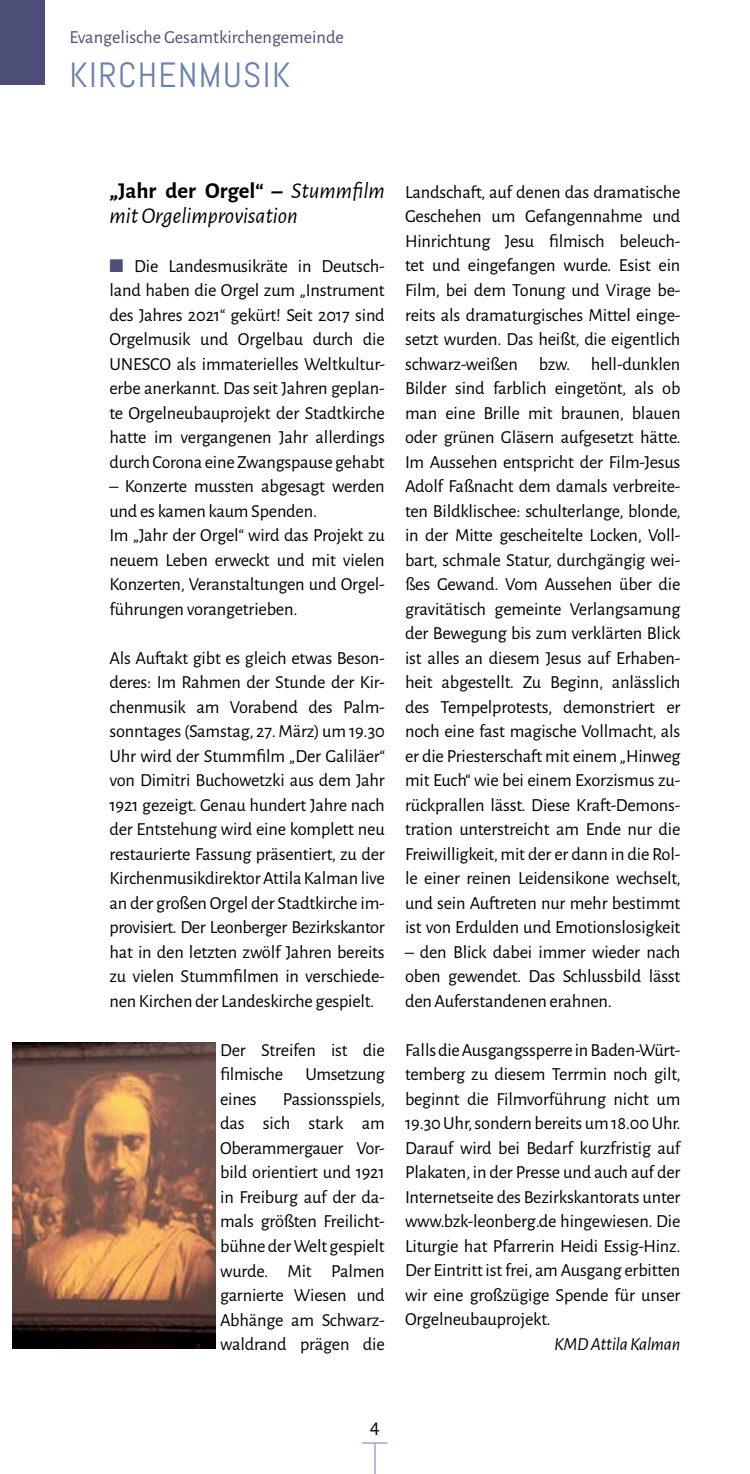
<style>
.page{position:relative;width:750px;height:1474px;background:#fff}
.page>*{position:absolute;margin:0;border:0;box-sizing:border-box;transform-origin:0 0}
.t1{font:35px "Abel";letter-spacing:.04em;color:#697fb1}
.t2{font:italic 22.75px/24.5px "Alegreya Sans";color:#000}
.t3{font:21px "Alegreya Sans";color:#000}
.t4{font:18.38px/24.5px "Alegreya Sans";letter-spacing:-.01em;color:#000;text-align:justify}
.t5{font:18.38px "Alegreya Sans";color:#4d4e78}
.t6{font:italic 18.38px "Alegreya Sans";letter-spacing:-.01em;color:#000}
.s1{font-weight:700;font-style:normal}
.s2{color:#4d4e78}
</style>
<div class="page">
<svg style="left:362px;top:1442px;width:25px;height:1px"></svg>
<hr style="left:374px;top:1443px;width:1px;height:30px;background:#697fb1">
<div style="left:0;top:0;width:45px;height:85px;background:#4d4e78"></div>
<img style="left:12px;top:1042px;width:203px;height:306px">
<p class="t5" style="left:69px;top:25px;width:276px">Evangelische Gesamtkirchengemeinde</p>
<h1 class="t1" style="left:69px;top:53px;width:219px">KIRCHENMUSIK</h1>
<p class="t2" style="left:109px;top:178px;width:277px"><span class="s1">„Jahr der Orgel“ –</span> Stummfilm mit Orgelimprovisation</p>
<p class="t4" style="left:109px;top:253px;width:277px"><span class="s2">■</span> Die Landesmusikräte in Deutsch&shy;land haben die Orgel zum „Instrument des Jahres 2021“ gekürt! Seit 2017 sind Orgelmusik und Orgelbau durch die UNESCO als immaterielles Weltkultur&shy;erbe anerkannt. Das seit Jahren geplan&shy;te Orgelneubauprojekt der Stadtkirche hatte im vergangenen Jahr allerdings durch Corona eine Zwangspause gehabt</p>
<p class="t4" style="left:109px;top:473px;width:277px;text-align:left">– Konzerte mussten abgesagt werden und es kamen kaum Spenden.<br>Im „Jahr der Orgel“ wird das Projekt zu neuem Leben erweckt und mit vielen Konzerten, Veranstaltungen und Orgel&shy;führungen vorangetrieben.</p>
<p class="t4" style="left:109px;top:645px;width:277px">Als Auftakt gibt es gleich etwas Beson&shy;deres: Im Rahmen der Stunde der Kir&shy;chenmusik am Vorabend des Palm&shy;sonntages (Samstag, 27. März) um 19.30<br>Uhr wird der Stummfilm „Der Galiläer“ von Dimitri Buchowetzki aus dem Jahr 1921 gezeigt. Genau hundert Jahre nach der Entstehung wird eine komplett neu restaurierte Fassung präsentiert, zu der Kirchenmusikdirektor Attila Kalman live an der großen Orgel der Stadtkirche im&shy;provisiert. Der Leonberger Bezirkskantor hat in den letzten zwölf Jahren bereits zu vielen Stummfilmen in verschiede&shy;nen Kirchen der Landeskirche gespielt.</p>
<p class="t4" style="left:220px;top:1036px;width:166px">Der Streifen ist die filmische Umsetzung eines</p>
<p class="t4" style="left:220px;top:1085px;width:166px;text-indent:63px">Passionsspiels, das sich stark am Oberammergauer Vor&shy;bild orientiert und 1921 in Freiburg auf der da&shy;mals größten Freilicht&shy;bühne der Welt gespielt wurde. Mit Palmen garnierte Wiesen und Abhänge am Schwarz&shy;waldrand prägen die</p>
<p class="t4" style="left:405px;top:179px;width:277px">Landschaft, auf denen das dramatische Geschehen um Gefangennahme und Hinrichtung Jesu filmisch beleuch&shy;tet und eingefangen wurde. Esist ein Film, bei dem Tonung und Virage be&shy;reits als dramaturgisches Mittel einge&shy;setzt wurden. Das heißt, die eigentlich schwarz-weißen bzw. hell-dunklen Bilder sind farblich eingetönt, als ob man eine Brille mit braunen, blauen oder grünen Gläsern aufgesetzt hätte.<br>Im Aussehen entspricht der Film-Jesus Adolf Faßnacht dem damals verbreite&shy;ten Bildklischee: schulterlange, blonde, in der Mitte gescheitelte Locken, Voll&shy;bart, schmale Statur, durchgängig wei&shy;ßes Gewand. Vom Aussehen über die gravitätisch gemeinte Verlangsamung der Bewegung bis zum verklärten Blick ist alles an diesem Jesus auf Erhaben&shy;heit abgestellt. Zu Beginn, anlässlich des Tempelprotests, demonstriert er noch eine fast magische Vollmacht, als er die Priesterschaft mit einem „Hinweg mit Euch“ wie bei einem Exorzismus zu&shy;rückprallen lässt. Diese Kraft-Demons&shy;tration unterstreicht am Ende nur die Freiwilligkeit, mit der er dann in die Rol&shy;le einer reinen Leidensikone wechselt, und sein Auftreten nur mehr bestimmt ist von Erdulden und Emotionslosigkeit</p>
<p class="t4" style="left:405px;top:938px;width:277px">– den Blick dabei immer wieder nach oben gewendet. Das Schlussbild lässt den Auferstandenen erahnen.</p>
<p class="t4" style="left:405px;top:1036px;width:277px">Falls die Ausgangssperre in Baden-Würt&shy;temberg zu diesem Terrmin noch gilt, beginnt die Filmvorführung nicht um 19.30 Uhr, sondern bereits um 18.00 Uhr.<br>Darauf wird bei Bedarf kurzfristig auf Plakaten, in der Presse und auch auf der Internetseite des Bezirkskantorats unter www.bzk-leonberg.de hingewiesen. Die Liturgie hat Pfarrerin Heidi Essig-Hinz.<br>Der Eintritt ist frei, am Ausgang erbitten wir eine großzügige Spende für unser Orgelneubauprojekt.</p>
<p class="t6" style="left:553px;top:1331px;width:128px">KMD Attila Kalman</p>
<p class="t3" style="left:369px;top:1411px;width:12px">4</p>
</div>
